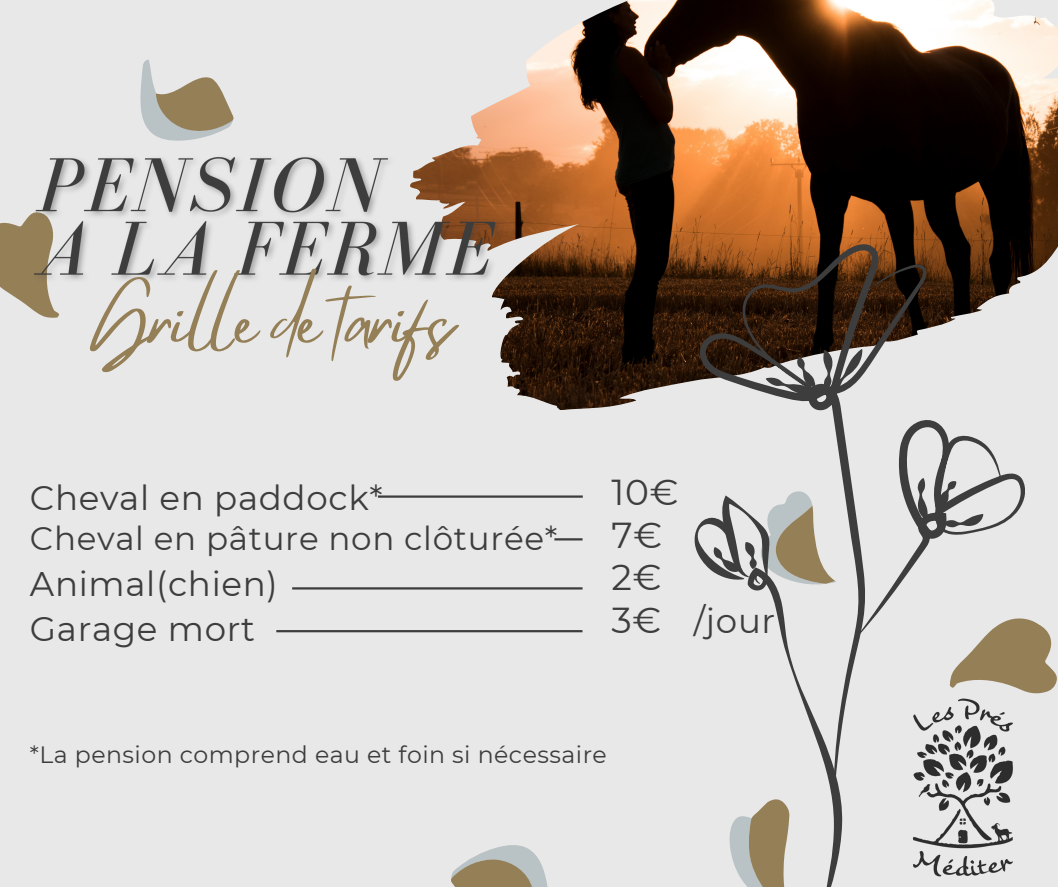
<style>
.page{position:relative;width:1058px;height:887px;background:#fff}
.page>*{position:absolute;margin:0;border:0;box-sizing:border-box;transform-origin:0 0}
.t1{font:72px "Mistrully";letter-spacing:-.04em;color:#947f57}
.t2{font:36px/42.8px "Montserrat";color:#3d3d3d}
.t3{font:34.05px/45px "Montserrat";letter-spacing:.02em;color:#3d3d3d}
.t4{font:32.55px "Montserrat";letter-spacing:.02em;color:#3d3d3d}
.t5{font:23.55px "Montserrat";letter-spacing:.02em;color:#3d3d3d}
</style>
<div class="page">
<div style="left:0;top:0;width:1058px;height:886px;background:#e8e8e8"></div>
<img style="left:471px;top:0;width:587px;height:409px">
<svg style="left:0;top:59px;width:234px;height:259px"></svg>
<svg style="left:356px;top:484px;width:701px;height:402px"></svg>
<hr style="left:378px;top:495px;width:205px;height:2px;background:#3d3d3d">
<hr style="left:292px;top:587px;width:290px;height:2px;background:#3d3d3d">
<hr style="left:276px;top:630px;width:306px;height:2px;background:#3d3d3d">
<img style="left:27px;top:136px;width:503px;height:166px">
<svg style="left:694px;top:495px;width:149px;height:391px"></svg>
<svg style="left:699px;top:244px;width:227px;height:562px"></svg>
<svg style="left:765px;top:356px;width:50px;height:38px"></svg>
<svg style="left:823px;top:349px;width:39px;height:45px"></svg>
<svg style="left:857px;top:419px;width:167px;height:217px"></svg>
<hr style="left:554px;top:538px;width:28px;height:2px;background:#3d3d3d">
<img style="left:878px;top:674px;width:169px;height:212px">
<h1 class="t1" style="left:89px;top:263px;width:365px">Grille de tarifs</h1>
<p class="t3" style="left:30px;top:475px;width:354px">Cheval en paddock*</p>
<p class="t4" style="left:30px;top:518px;width:529px">Cheval en pâture non clôturée*</p>
<p class="t3" style="left:30px;top:561px;width:249px">Animal(chien)<br>Garage mort</p>
<p class="t2" style="left:611px;top:470px;width:69px">10€<br>7€<br>2€<br>3€</p>
<p class="t3" style="left:694px;top:598px;width:83px">/jour</p>
<p class="t5" style="left:30px;top:740px;width:578px">*La pension comprend eau et foin si nécessaire</p>
</div>
